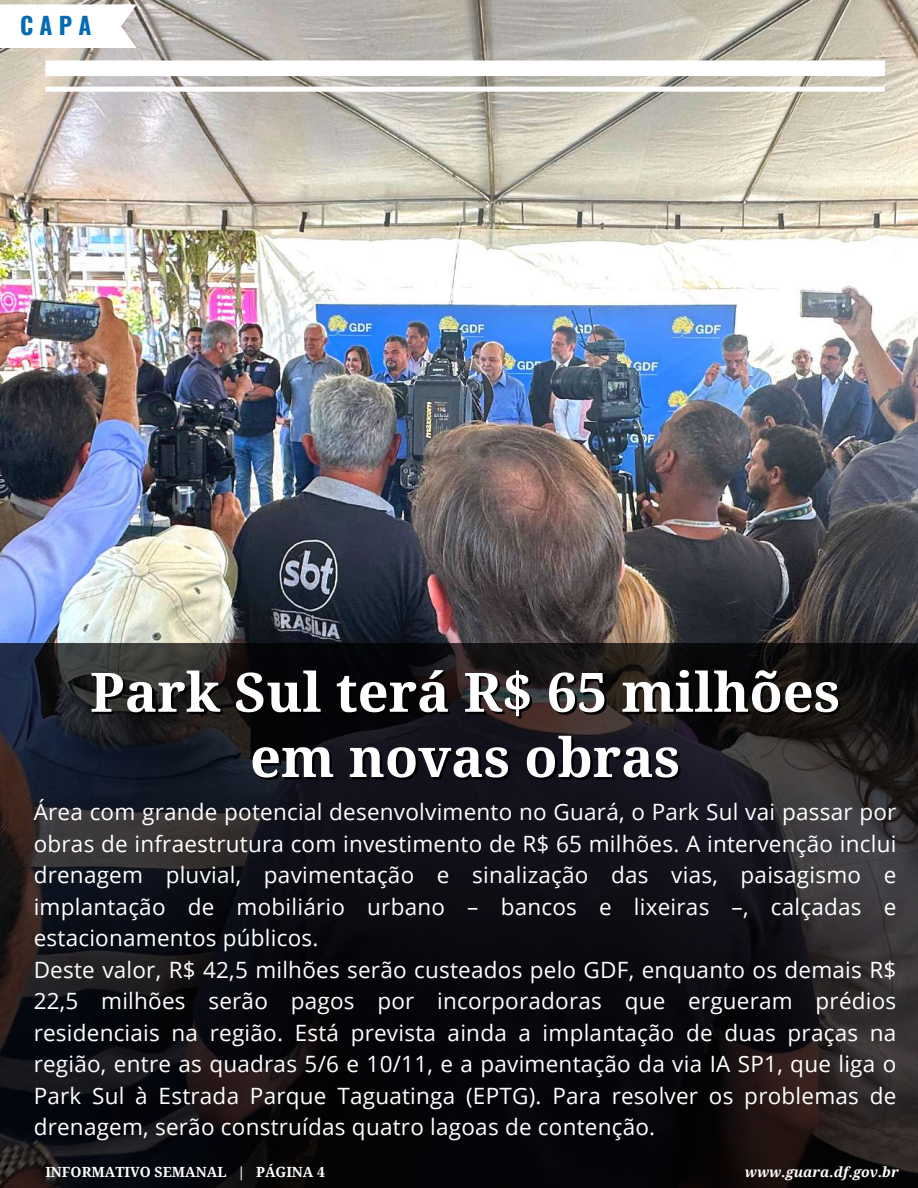
<style>
.page{position:relative;width:918px;height:1188px;background:#fff}
.page>*{position:absolute;margin:0;border:0;box-sizing:border-box;transform-origin:0 0}
.t1{font:700 54.3px/65.2px "Droid Serif";color:#fff;text-align:center}
.t2{font:700 23.55px "Oswald";color:#066bb5}
.t3{font:22.5px/31.5px "Open Sans";letter-spacing:.01em;color:#fff}
.t4{font:700 13.95px "Droid Serif";color:#fff}
.t5{font:italic 700 13.95px "Droid Serif";color:#fff}
</style>
<div class="page">
<img style="left:0;top:0;width:918px;height:643px">
<svg style="left:0;top:4px;width:137px;height:44px"></svg>
<svg style="left:45px;top:60px;width:840px;height:32px"></svg>
<svg style="left:0;top:643px;width:918px;height:545px;background:#151318"></svg>
<p class="t2" style="left:20px;top:7px;width:73px">CAPA</p>
<h1 class="t1" style="left:90px;top:660px;width:752px">Park Sul terá R$ 65 milhões em novas obras</h1>
<p class="t3" style="left:34px;top:796px;width:864px">Área com grande potencial desenvolvimento no Guará, o Park Sul vai passar por obras de infraestrutura com investimento de R$ 65 milhões. A intervenção inclui drenagem pluvial, pavimentação e sinalização das vias, paisagismo e implantação de mobiliário urbano – bancos e lixeiras –, calçadas e estacionamentos públicos.<br>Deste valor, R$ 42,5 milhões serão custeados pelo GDF, enquanto os demais R$ 22,5 milhões serão pagos por incorporadoras que ergueram prédios residenciais na região. Está prevista ainda a implantação de duas praças na região, entre as quadras 5/6 e 10/11, e a pavimentação da via IA SP1, que liga o Park Sul à Estrada Parque Taguatinga (EPTG). Para resolver os problemas de drenagem, serão construídas quatro lagoas de contenção.</p>
<p class="t4" style="left:45px;top:1165px;width:281px">INFORMATIVO SEMANAL | PÁGINA 4</p>
<p class="t5" style="left:745px;top:1165px;width:155px">www.guara.df.gov.br</p>
</div>
